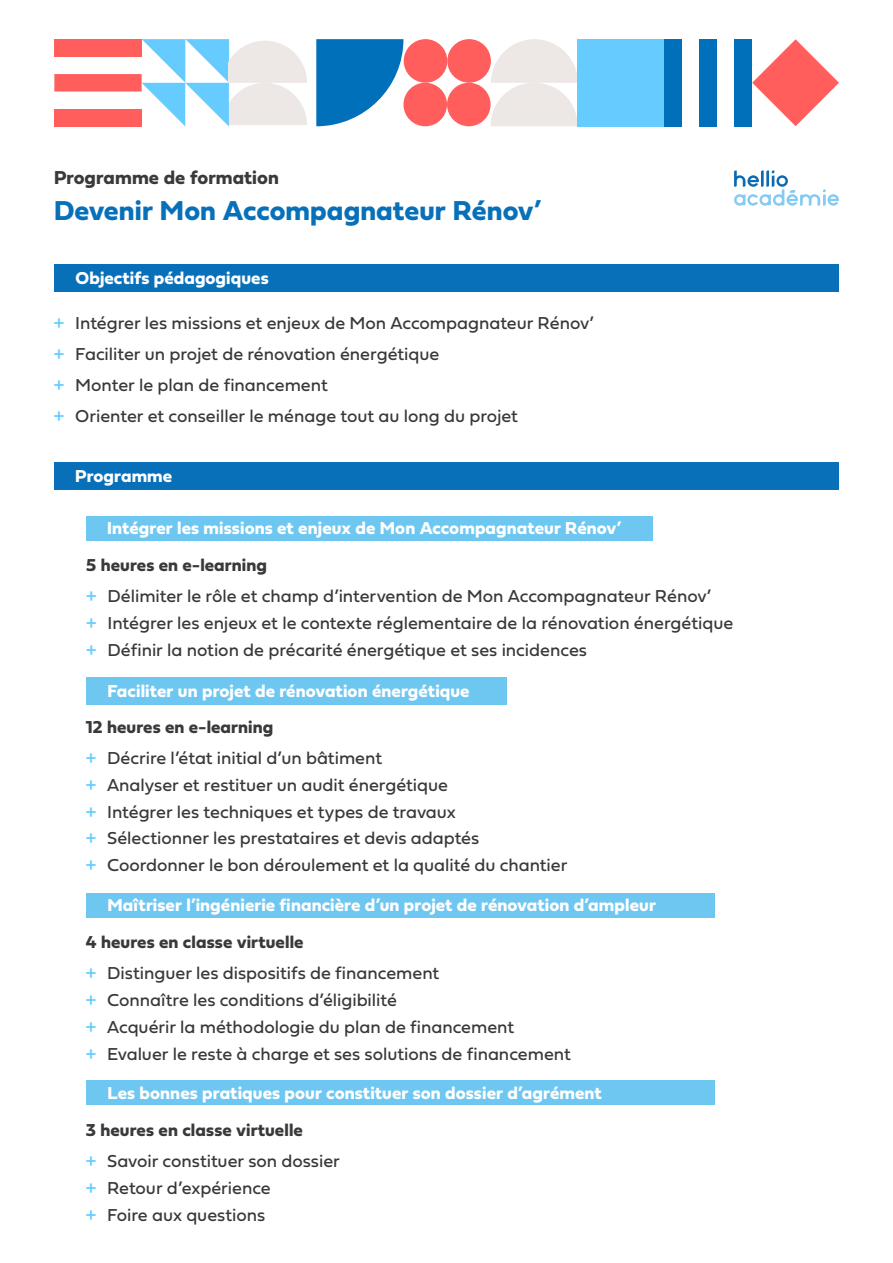
<style>
.page{position:relative;width:893px;height:1263px;background:#fff}
.page>*{position:absolute;margin:0;border:0;box-sizing:border-box;transform-origin:0 0}
.t1{font:28.5px "Fieldwork Geo Bold";color:#0870b8}
.t2{font:19.5px "Fieldwork Geo Bold";letter-spacing:.005em;color:#3a3a39}
.t3{font:18px/26.7px "Fieldwork Geo Regular";color:#3a3938}
.t4{font:18px "Fieldwork Geo Bold";letter-spacing:.005em;color:#fff}
.t5{font:18px "Fieldwork Geo Bold";letter-spacing:.005em;color:#3a3938}
.s1{color:#6cf}
</style>
<div class="page">
<div style="left:54px;top:462px;width:785px;height:28px;background:#0870b8"></div>
<div style="left:86px;top:515px;width:567px;height:25px;background:#6ec7f1"></div>
<div style="left:86px;top:677px;width:421px;height:28px;background:#6ec7f1"></div>
<div style="left:86px;top:892px;width:628px;height:25px;background:#6ec7f1"></div>
<div style="left:86px;top:1080px;width:628px;height:25px;background:#6ec7f1"></div>
<div style="left:54px;top:264px;width:785px;height:27px;background:#0870b8"></div>
<div style="left:54px;top:109px;width:88px;height:17px;background:#ff5e5c"></div>
<div style="left:54px;top:39px;width:88px;height:18px;background:#ff5e5c"></div>
<div style="left:447px;top:39px;width:44px;height:44px;background:#ff5e5c;border-radius:50%"></div>
<div style="left:404px;top:39px;width:43px;height:44px;background:#ff5e5c;border-radius:50%"></div>
<div style="left:54px;top:74px;width:88px;height:18px;background:#ff5e5c"></div>
<svg style="left:142px;top:39px;width:165px;height:87px"></svg>
<svg style="left:316px;top:39px;width:87px;height:87px"></svg>
<svg style="left:491px;top:39px;width:87px;height:87px"></svg>
<div style="left:447px;top:83px;width:44px;height:43px;background:#ff5e5c;border-radius:50%"></div>
<div style="left:403px;top:83px;width:44px;height:43px;background:#ff5e5c;border-radius:50%"></div>
<div style="left:578px;top:39px;width:87px;height:87px;background:#6cf"></div>
<div style="left:665px;top:39px;width:17px;height:87px;background:#0070ba"></div>
<div style="left:699px;top:39px;width:18px;height:87px;background:#0070ba"></div>
<div style="left:734px;top:39px;width:18px;height:87px;background:#0070ba"></div>
<svg style="left:752px;top:39px;width:87px;height:87px"></svg>
<svg style="left:734px;top:171px;width:105px;height:35px"></svg>
<p class="t2" style="left:54px;top:162px;width:226px">Programme de formation</p>
<h1 class="t1" style="left:54px;top:188px;width:489px">Devenir Mon Accompagnateur Rénov’</h1>
<p class="t4" style="left:76px;top:264px;width:195px">Objectifs pédagogiques</p>
<p class="t3" style="left:54px;top:307px;width:541px;line-height:31px"><span class="s1">+</span> Intégrer les missions et enjeux de Mon Accompagnateur Rénov’ <span class="s1">+</span> Faciliter un projet de rénovation énergétique<br><span class="s1">+</span> Monter le plan de financement<br><span class="s1">+</span> Orienter et conseiller le ménage tout au long du projet</p>
<p class="t4" style="left:75px;top:462px;width:99px">Programme</p>
<p class="t4" style="left:107px;top:514px;width:516px">Intégrer les missions et enjeux de Mon Accompagnateur Rénov’</p>
<p class="t5" style="left:86px;top:551px;width:182px">5 heures en e-learning</p>
<p class="t3" style="left:86px;top:582px;width:648px"><span class="s1">+</span> Délimiter le rôle et champ d’intervention de Mon Accompagnateur Rénov’<br><span class="s1">+</span> Intégrer les enjeux et le contexte réglementaire de la rénovation énergétique <span class="s1">+</span> Définir la notion de précarité énergétique et ses incidences</p>
<p class="t4" style="left:108px;top:677px;width:364px">Faciliter un projet de rénovation énergétique</p>
<p class="t5" style="left:86px;top:713px;width:189px">12 heures en e-learning</p>
<p class="t3" style="left:86px;top:744px;width:483px"><span class="s1">+</span> Décrire l’état initial d’un bâtiment<br><span class="s1">+</span> Analyser et restituer un audit énergétique<br><span class="s1">+</span> Intégrer les techniques et types de travaux<br><span class="s1">+</span> Sélectionner les prestataires et devis adaptés<br><span class="s1">+</span> Coordonner le bon déroulement et la qualité du chantier</p>
<p class="t4" style="left:108px;top:891px;width:550px">Maîtriser l’ingénierie financière d’un projet de rénovation d’ampleur</p>
<p class="t5" style="left:86px;top:928px;width:219px">4 heures en classe virtuelle</p>
<p class="t3" style="left:86px;top:959px;width:486px"><span class="s1">+</span> Distinguer les dispositifs de financement<br><span class="s1">+</span> Connaître les conditions d’éligibilité<br><span class="s1">+</span> Acquérir la méthodologie du plan de financement<br><span class="s1">+</span> Evaluer le reste à charge et ses solutions de financement</p>
<p class="t4" style="left:108px;top:1079px;width:496px">Les bonnes pratiques pour constituer son dossier d’agrément</p>
<p class="t5" style="left:86px;top:1116px;width:219px">3 heures en classe virtuelle</p>
<p class="t3" style="left:86px;top:1147px;width:255px"><span class="s1">+</span> Savoir constituer son dossier <span class="s1">+</span> Retour d’expérience<br><span class="s1">+</span> Foire aux questions</p>
</div>
